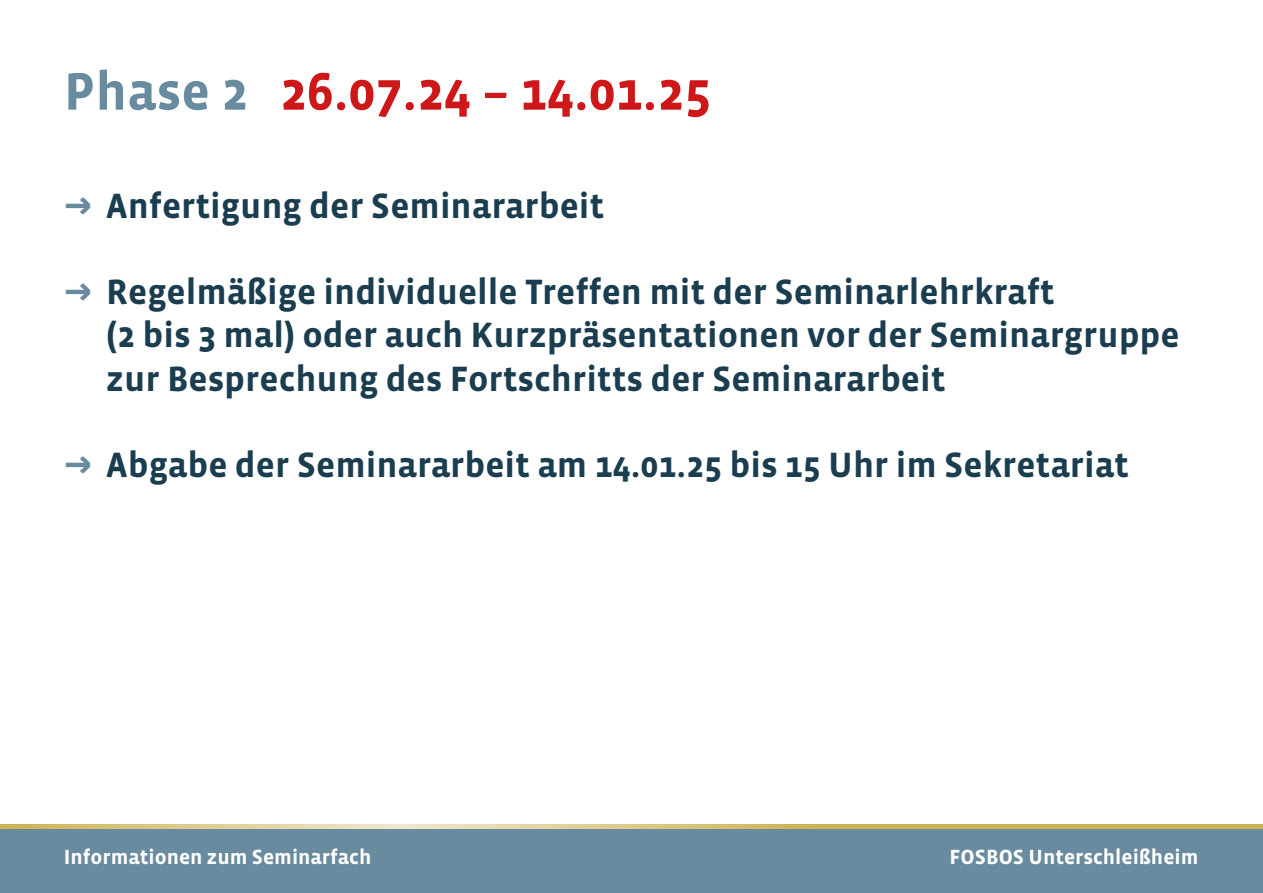
<style>
.page{position:relative;width:1263px;height:893px;background:#fff}
.page>*{position:absolute;margin:0;border:0;box-sizing:border-box;transform-origin:0 0}
.t1{font:700 54px "Vista Sans OTCE";color:#cd1719}
.t2{font:700 36px/43.2px "Vista Sans OTCE";color:#1a3d4f}
.t3{font:700 21px "Vista Sans OTCE";color:#fff}
.s1{color:#698ba0}
</style>
<div class="page">
<svg style="left:0;top:825px;width:1263px;height:4px;background:#d6c37a"></svg>
<div style="left:0;top:829px;width:1263px;height:64px;background:#698ba0"></div>
<h1 class="t1" style="left:64px;top:61px;width:649px"><span class="s1">Phase 2</span> 26.07.24 – 14.01.25</h1>
<p class="t2" style="left:64px;top:184px;width:542px"><span class="s1">→</span> Anfertigung der Seminararbeit</p>
<p class="t2" style="left:106px;top:270px;width:1075px;text-indent:-43px"><span class="s1">→</span> Regelmäßige individuelle Treffen mit der Seminarlehrkraft<br>(2 bis 3 mal) oder auch Kurzpräsentationen vor der Seminargruppe zur Besprechung des Fortschritts der Seminararbeit</p>
<p class="t2" style="left:64px;top:443px;width:1067px"><span class="s1">→</span> Abgabe der Seminararbeit am 14.01.25 bis 15 Uhr im Sekretariat</p>
<p class="t3" style="left:64px;top:845px;width:309px">Informationen zum Seminarfach</p>
<p class="t3" style="left:949px;top:845px;width:250px">FOSBOS Unterschleißheim</p>
</div>
